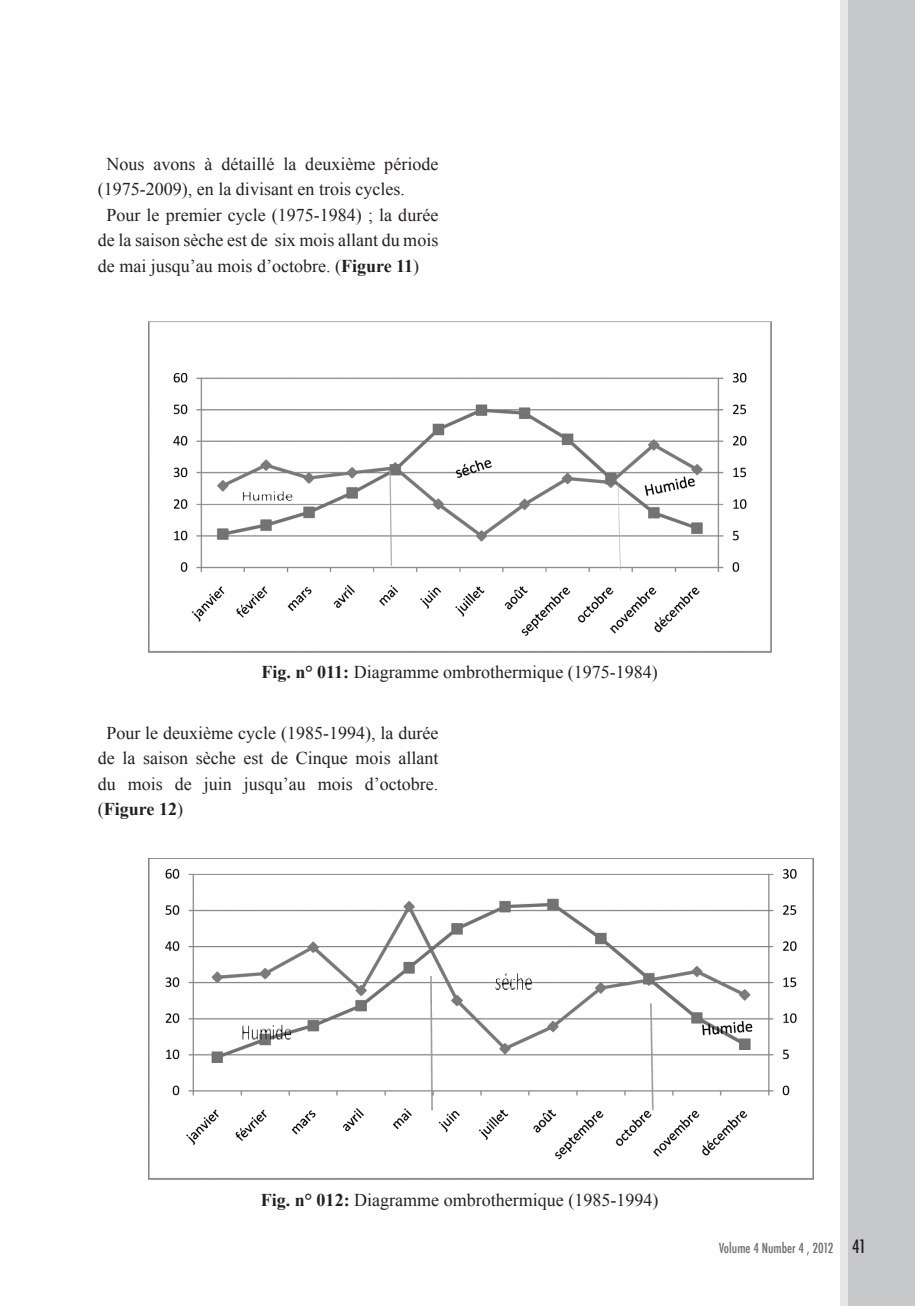
<style>
.page{position:relative;width:915px;height:1306px;background:#fff}
.page>*{position:absolute;margin:0;border:0;box-sizing:border-box;transform-origin:0 0}
.t1{font:18px/25.5px "Times New Roman";color:#231f20;text-align:justify}
.t2{font:500 condensed 18px "Futura";color:#231f20}
.t3{font:500 condensed 13.5px "Futura";color:#6c6d70}
.s1{font-weight:700}
</style>
<div class="page">
<div style="left:839px;top:0;width:54px;height:1305px;background:#e6e7e9"></div>
<div style="left:847px;top:0;width:67px;height:1305px;background:#c7c8ca"></div>
<img style="left:148px;top:321px;width:622px;height:331px">
<img style="left:149px;top:858px;width:663px;height:321px">
<p class="t1" style="left:106px;top:151px;width:333px">Nous avons à détaillé la deuxième période</p>
<p class="t1" style="left:98px;top:176px;width:308px">(1975-2009), en la divisant en trois cycles.</p>
<p class="t1" style="left:106px;top:202px;width:333px">Pour le premier cycle (1975-1984) ; la durée</p>
<p class="t1" style="left:98px;top:227px;width:342px">de la saison sèche est de six mois allant du mois</p>
<p class="t1" style="left:98px;top:253px;width:323px">de mai jusqu’au mois d’octobre. (<span class="s1">Figure 11</span>)</p>
<p class="t1" style="left:261px;top:659px;width:398px"><span class="s1">Fig. n° 011:</span> Diagramme ombrothermique (1975-1984)</p>
<p class="t1" style="left:98px;top:719px;width:342px;text-indent:8px">Pour le deuxième cycle (1985-1994), la durée de la saison sèche est de Cinque mois allant du mois de juin jusqu’au mois d’octobre. (<span class="s1">Figure 12</span>)</p>
<p class="t1" style="left:261px;top:1186px;width:399px"><span class="s1">Fig. n° 012:</span> Diagramme ombrothermique (1985-1994)</p>
<p class="t3" style="left:719px;top:1238px;width:116px">Volume 4 Number 4 , 2012</p>
<p class="t2" style="left:851px;top:1235px;width:15px">41</p>
</div>
